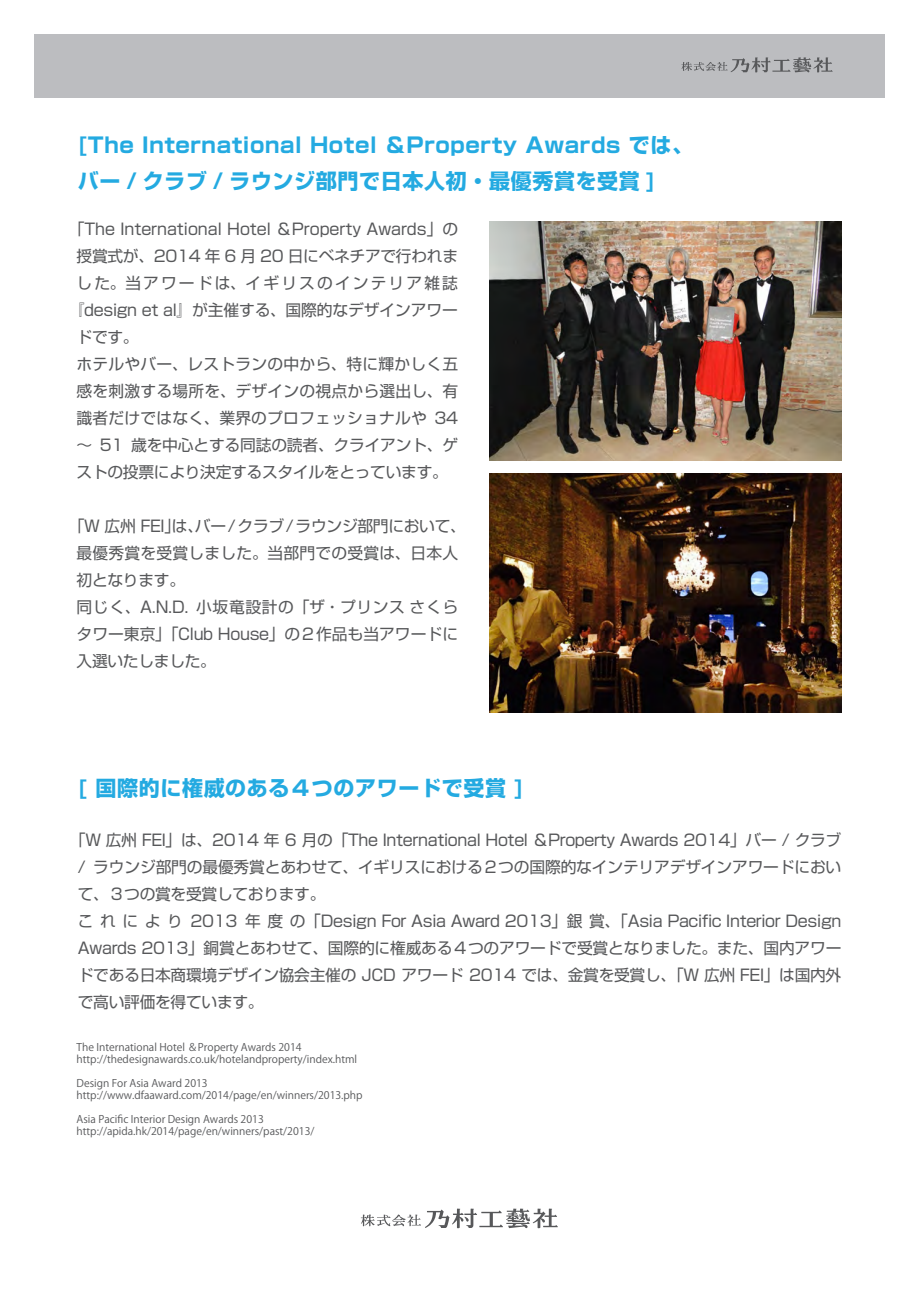
<style>
.page{position:relative;width:919px;height:1289px;background:#fff}
.page>*{position:absolute;margin:0;border:0;box-sizing:border-box;transform-origin:0 0}
.t1{font:700 21px/36px "Shin Go Pro";letter-spacing:.03em;color:#24aae1}
.t2{font:15.75px/27px "Shin Go Pro";letter-spacing:-.01em;color:#57585a}
.t3{font:15.75px "Shin Go Pro";letter-spacing:.015em;color:#57585a}
.t4{font:15.75px "Shin Go Pro";letter-spacing:.135em;color:#57585a}
.t5{font:10.5px/12px "Koz Go Pr 6 N";color:#57585a}
</style>
<div class="page">
<div style="left:34px;top:34px;width:850px;height:64px;background:#bcbdc0"></div>
<svg style="left:361px;top:1208px;width:197px;height:20px"></svg>
<svg style="left:681px;top:57px;width:151px;height:15px"></svg>
<img style="left:489px;top:221px;width:352px;height:239px">
<img style="left:489px;top:474px;width:352px;height:238px">
<p class="t1" style="left:78px;top:125px;width:616px">[The International Hotel ＆Property Awards では、バー / クラブ / ラウンジ部門で日本人初・最優秀賞を受賞 ]</p>
<p class="t2" style="left:69px;top:214px;width:391px">「The International Hotel ＆Property Awards」の</p>
<p class="t2" style="left:77px;top:241px;width:383px">授賞式が、2014 年 6 月 20 日にベネチアで行われま</p>
<p class="t4" style="left:77px;top:270px;width:383px">した。当アワードは、イギリスのインテリア雑誌</p>
<p class="t2" style="left:69px;top:295px;width:391px">『design et al』が主催する、国際的なデザインアワー</p>
<p class="t2" style="left:77px;top:322px;width:64px">ドです。</p>
<p class="t3" style="left:77px;top:351px;width:383px">ホテルやバー、レストランの中から、特に輝かしく五</p>
<p class="t3" style="left:77px;top:378px;width:383px">感を刺激する場所を、デザインの視点から選出し、有</p>
<p class="t3" style="left:77px;top:405px;width:383px">識者だけではなく、業界のプロフェッショナルや 34</p>
<p class="t2" style="left:77px;top:430px;width:383px">～ 51 歳を中心とする同誌の読者、クライアント、ゲ</p>
<p class="t2" style="left:77px;top:457px;width:373px">ストの投票により決定するスタイルをとっています。</p>
<p class="t2" style="left:77px;top:511px;width:391px;text-indent:-8px">「W 広州 FEI」は、バー/クラブ/ラウンジ部門において、最優秀賞を受賞しました。当部門での受賞は、日本人初となります。<br>同じく、A.N.D. 小坂竜設計の「ザ・プリンス さくらタワー東京」「Club House」の２作品も当アワードに入選いたしました。</p>
<p class="t1" style="left:78px;top:768px;width:447px">[ 国際的に権威のある４つのアワードで受賞 ]</p>
<p class="t2" style="left:78px;top:824px;width:765px;text-indent:-8px">「W 広州 FEI」は、2014 年 6 月の「The International Hotel ＆Property Awards 2014」バー / クラブ/ ラウンジ部門の最優秀賞とあわせて、イギリスにおける２つの国際的なインテリアデザインアワードにおいて、３つの賞を受賞しております。<br>これにより 2013 年度の「Design For Asia Award 2013」銀賞、「Asia Pacific Interior Design Awards 2013」銅賞とあわせて、国際的に権威ある４つのアワードで受賞となりました。また、国内アワードである日本商環境デザイン協会主催の JCD アワード 2014 では、金賞を受賞し、「W 広州 FEI」は国内外で高い評価を得ています。</p>
<p class="t5" style="left:77px;top:1041px;width:282px">The International Hotel ＆Property Awards 2014 http://thedesignawards.co.uk/hotelandproperty/index.html</p>
<p class="t5" style="left:77px;top:1077px;width:287px">Design For Asia Award 2013 http://www.dfaaward.com/2014/page/en/winners/2013.php</p>
<p class="t5" style="left:77px;top:1113px;width:239px">Asia Pacific Interior Design Awards 2013 http://apida.hk/2014/page/en/winners/past/2013/</p>
</div>
